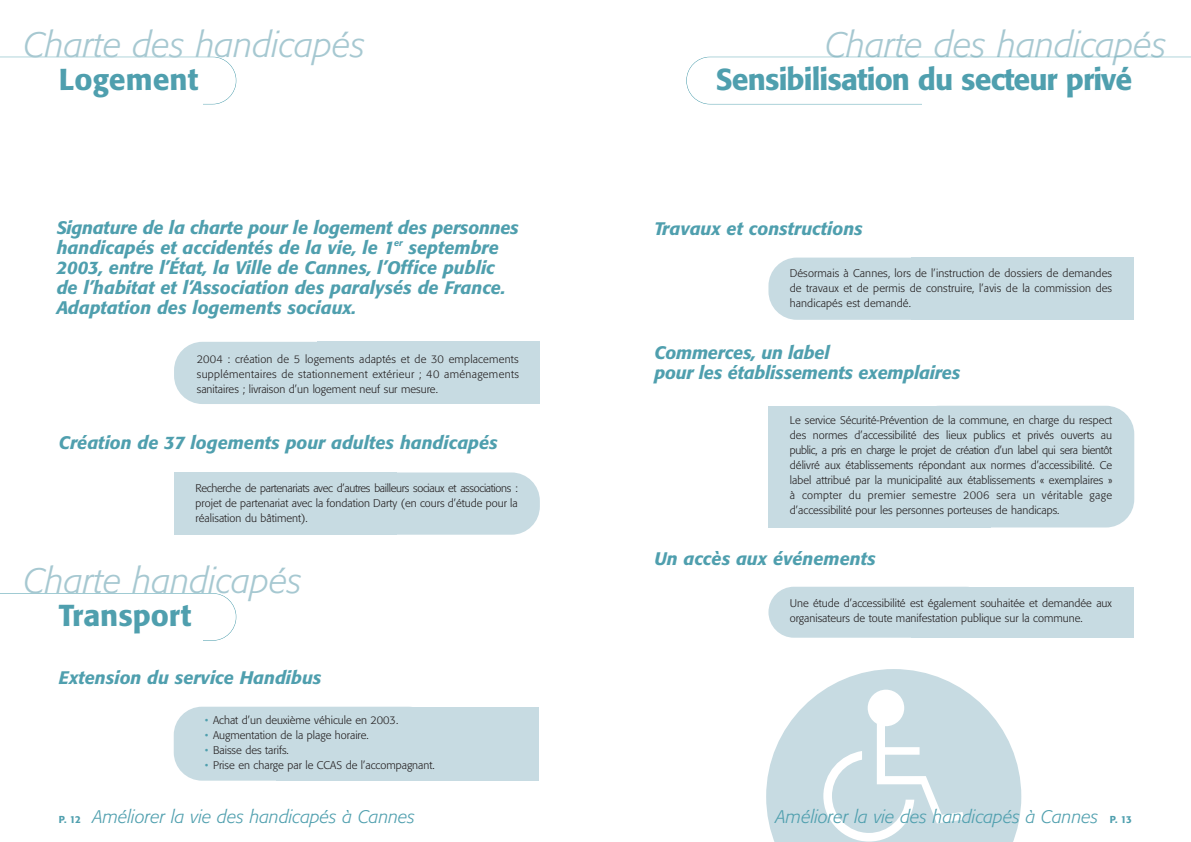
<style>
.page{position:relative;width:1191px;height:842px;background:#fff}
.page>*{position:absolute;margin:0;border:0;box-sizing:border-box;transform-origin:0 0}
.t1{font:italic 300 35px "Formata";color:#a6c8d1}
.t2{font:500 30px "Formata";letter-spacing:-.03em;color:#4f9fae}
.t3{font:500 30px "Formata";color:#4f9fae}
.t4{font:italic 500 18px/20px "Formata";color:#4f9fae}
.t5{font:italic 300 18px "Formata";color:#4f9fae}
.t6{font:300 11px/15px "Formata";color:#231f20;text-align:justify}
.s1{color:#4f9fae}
.s2{font-weight:500;font-style:normal;font-size:10px}
</style>
<div class="page">
<div style="left:768px;top:587px;width:223px;height:51px;background:#c7dbe2;border-radius:25px"></div>
<div style="left:911px;top:587px;width:223px;height:51px;background:#c7dbe2"></div>
<div style="left:768px;top:258px;width:223px;height:62px;background:#c7dbe2;border-radius:28px"></div>
<div style="left:911px;top:258px;width:223px;height:62px;background:#c7dbe2"></div>
<div style="left:768px;top:406px;width:223px;height:121px;background:#c7dbe2"></div>
<div style="left:911px;top:406px;width:223px;height:121px;background:#c7dbe2;border-radius:28px"></div>
<div style="left:174px;top:707px;width:262px;height:74px;background:#c7dbe2;border-radius:28px"></div>
<div style="left:276px;top:707px;width:263px;height:74px;background:#c7dbe2"></div>
<div style="left:174px;top:342px;width:223px;height:62px;background:#c7dbe2;border-radius:28px"></div>
<div style="left:317px;top:342px;width:223px;height:62px;background:#c7dbe2"></div>
<div style="left:174px;top:472px;width:223px;height:63px;background:#c7dbe2"></div>
<div style="left:317px;top:472px;width:223px;height:63px;background:#c7dbe2;border-radius:28px"></div>
<svg style="left:766px;top:669px;width:255px;height:173px;fill:#c7dbe2"></svg>
<div style="left:867px;top:690px;width:37px;height:36px;background:#fff;border-radius:50%"></div>
<svg style="left:823px;top:723px;width:141px;height:118px"></svg>
<svg style="left:686px;top:57px;width:505px;height:47px"></svg>
<div style="left:922px;top:100px;width:269px;height:16px;background:#fff"></div>
<svg style="left:0;top:57px;width:236px;height:47px"></svg>
<div style="left:0;top:100px;width:203px;height:16px;background:#fff"></div>
<svg style="left:0;top:593px;width:236px;height:48px"></svg>
<div style="left:0;top:636px;width:203px;height:16px;background:#fff"></div>
<h1 class="t1" style="left:24px;top:30px;width:343px">Charte des handicapés</h1>
<h2 class="t3" style="left:59px;top:67px;width:141px">Logement</h2>
<p class="t4" style="left:57px;top:219px;width:463px">Signature de la charte pour le logement des personnes handicapés et accidentés de la vie, le 1<sup>er</sup> septembre 2003, entre l’État, la Ville de Cannes, l’Office public de l’habitat et l’Association des paralysés de France.<br>Adaptation des logements sociaux.</p>
<p class="t6" style="left:197px;top:352px;width:324px">2004 : création de 5 logements adaptés et de 30 emplacements supplémentaires de stationnement extérieur ; 40 aménagements sanitaires ; livraison d’un logement neuf sur mesure.</p>
<h3 class="t4" style="left:59px;top:434px;width:440px">Création de 37 logements pour adultes handicapés</h3>
<p class="t6" style="left:196px;top:481px;width:324px">Recherche de partenariats avec d’autres bailleurs sociaux et associations : projet de partenariat avec la fondation Darty (en cours d’étude pour la réalisation du bâtiment).</p>
<h1 class="t1" style="left:24px;top:566px;width:280px">Charte handicapés</h1>
<h2 class="t3" style="left:59px;top:603px;width:134px">Transport</h2>
<h3 class="t4" style="left:59px;top:669px;width:264px">Extension du service Handibus</h3>
<p class="t6" style="left:205px;top:714px;width:195px"><span class="s1">•</span> Achat d’un deuxième véhicule en 2003.</p>
<p class="t6" style="left:205px;top:729px;width:165px"><span class="s1">•</span> Augmentation de la plage horaire.</p>
<p class="t6" style="left:205px;top:744px;width:85px"><span class="s1">•</span> Baisse des tarifs.</p>
<p class="t6" style="left:205px;top:759px;width:231px"><span class="s1">•</span> Prise en charge par le CCAS de l’accompagnant.</p>
<h1 class="t1" style="left:825px;top:30px;width:343px">Charte des handicapés</h1>
<h2 class="t2" style="left:716px;top:67px;width:418px">Sensibilisation du secteur privé</h2>
<h3 class="t4" style="left:654px;top:221px;width:210px">Travaux et constructions</h3>
<p class="t6" style="left:789px;top:266px;width:324px">Désormais à Cannes, lors de l’instruction de dossiers de demandes de travaux et de permis de construire, l’avis de la commission des handicapés est demandé.</p>
<h3 class="t4" style="left:654px;top:344px;width:307px">Commerces, un label<br>pour les établissements exemplaires</h3>
<p class="t6" style="left:790px;top:414px;width:324px">Le service Sécurité-Prévention de la commune, en charge du respect des normes d’accessibilité des lieux publics et privés ouverts au public, a pris en charge le projet de création d’un label qui sera bientôt délivré aux établissements répondant aux normes d’accessibilité. Ce label attribué par la municipalité aux établissements « exemplaires » à compter du premier semestre 2006 sera un véritable gage d’accessibilité pour les personnes porteuses de handicaps.</p>
<h3 class="t4" style="left:654px;top:550px;width:223px">Un accès aux événements</h3>
<p class="t6" style="left:789px;top:597px;width:324px">Une étude d’accessibilité est également souhaitée et demandée aux organisateurs de toute manifestation publique sur la commune.</p>
<h3 class="t5" style="left:59px;top:809px;width:358px"><span class="s2">P. 12</span> Améliorer la vie des handicapés à Cannes</h3>
<h3 class="t5" style="left:776px;top:809px;width:358px">Améliorer la vie des handicapés à Cannes <span class="s2">P. 13</span></h3>
</div>
